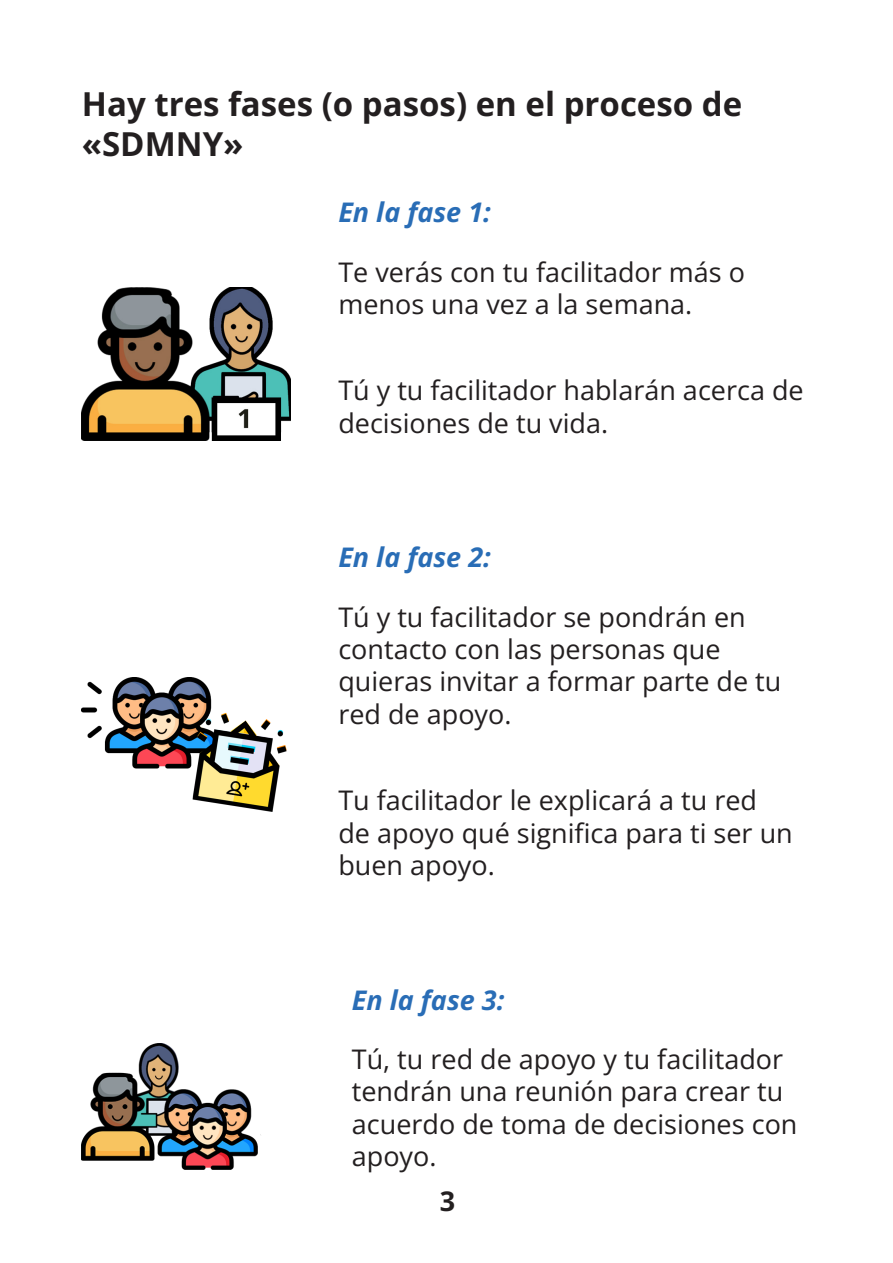
<style>
.page{position:relative;width:893px;height:1263px;background:#fff}
.page>*{position:absolute;margin:0;border:0;box-sizing:border-box;transform-origin:0 0}
.t1{font:700 33px/39.6px "Open Sans";color:#231f20}
.t2{font:27px/32.4px "Open Sans";color:#231f20}
.t3{font:italic 700 27px "Open Sans";color:#296db6}
.t4{font:700 27px "Open Sans";color:#231f20}
</style>
<div class="page">
<img style="left:82px;top:677px;width:204px;height:134px">
<img style="left:81px;top:1043px;width:180px;height:127px">
<img style="left:82px;top:287px;width:208px;height:153px">
<p class="t1" style="left:82px;top:84px;width:662px">Hay tres fases (o pasos) en el proceso de «SDMNY»</p>
<p class="t3" style="left:338px;top:194px;width:154px">En la fase 1:</p>
<p class="t2" style="left:338px;top:255px;width:408px">Te verás con tu facilitador más o menos una vez a la semana.</p>
<p class="t2" style="left:338px;top:374px;width:467px">Tú y tu facilitador hablarán acerca de decisiones de tu vida.</p>
<p class="t3" style="left:338px;top:539px;width:154px">En la fase 2:</p>
<p class="t2" style="left:338px;top:600px;width:445px">Tú y tu facilitador se pondrán en contacto con las personas que quieras invitar a formar parte de tu red de apoyo.</p>
<p class="t2" style="left:338px;top:784px;width:456px">Tu facilitador le explicará a tu red de apoyo qué significa para ti ser un buen apoyo.</p>
<p class="t3" style="left:352px;top:981px;width:154px">En la fase 3:</p>
<p class="t2" style="left:352px;top:1042px;width:447px">Tú, tu red de apoyo y tu facilitador tendrán una reunión para crear tu acuerdo de toma de decisiones con apoyo.</p>
<p class="t4" style="left:440px;top:1182px;width:17px">3</p>
</div>
